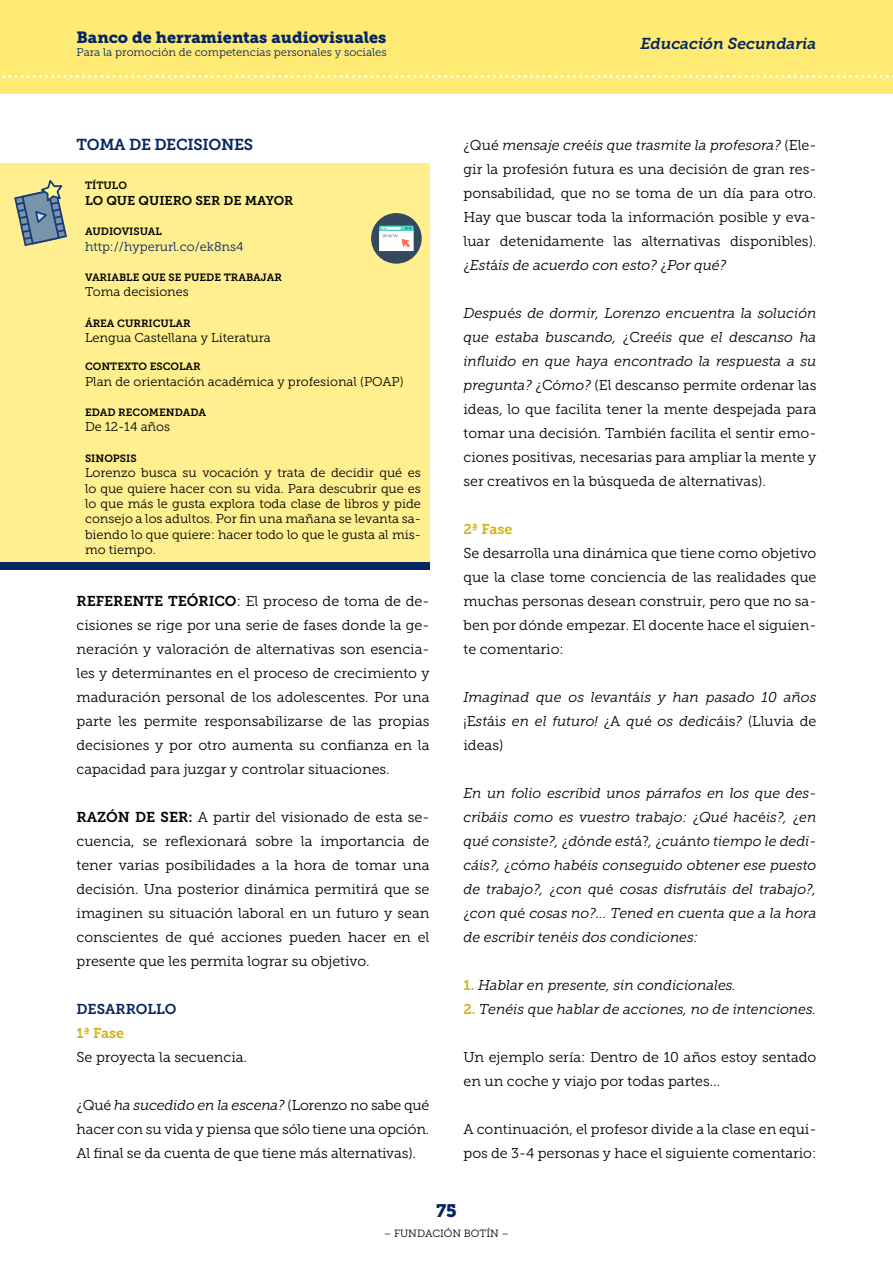
<style>
.page{position:relative;width:893px;height:1263px;background:#fff}
.page>*{position:absolute;margin:0;border:0;box-sizing:border-box;transform-origin:0 0}
.t1{font:18px "Museo Slab 900";color:#052661}
.t2{font:16.2px "Museo Slab 900";color:#052661}
.t3{font:italic 15.75px "Museo Slab 700";color:#052661}
.Seccion{font:15.75px "Museo Slab 700";letter-spacing:-.02em;color:#052661}
.t4{font:14.25px/24px "Museo Slab 300";color:#000;text-align:justify}
.List_Paragraph{font:italic 14.25px/24px "Museo Slab 300";color:#000;text-align:justify}
.t5{font:14.25px "Museo Slab 700";color:#d3b019}
.t6{font:14.25px "Museo Slab 700";color:#052661}
.t7{font:12.75px/15.3px "Museo Slab 300";color:#000;text-align:justify}
.t8{font:12.75px "Museo Slab 300";color:#052661}
.t9{font:12.75px "Museo Slab 700";color:#000}
.t10{font:11.25px "Museo Slab 300";color:#052661}
.t11{font:10.5px "Museo Slab 700";color:#000}
.t12{font:10.5px "Museo Slab 300";color:#000}
.s1{font-family:"Museo Slab 700"}
.s2{font-style:italic}
.s3{font-style:normal}
.s4{font-family:"Museo Slab 700";font-style:normal;color:#d3b019}
</style>
<div class="page">
<div style="left:0;top:0;width:893px;height:94px;background:#ffeb73"></div>
<svg style="left:2px;top:75px;width:891px;height:3px"></svg>
<div style="left:0;top:163px;width:429px;height:403px;background:#ffef8f"></div>
<div style="left:0;top:562px;width:429px;height:8px;background:#052661"></div>
<div style="left:371px;top:213px;width:51px;height:51px;background:#334a5e;border-radius:50%"></div>
<svg style="left:379px;top:226px;width:35px;height:25px"></svg>
<svg style="left:14px;top:180px;width:53px;height:66px"></svg>
<p class="t2" style="left:77px;top:28px;width:311px">Banco de herramientas audiovisuales</p>
<p class="t10" style="left:77px;top:46px;width:312px">Para la promoción de competencias personales y sociales</p>
<p class="Seccion" style="left:77px;top:136px;width:178px">TOMA DE DECISIONES</p>
<p class="t11" style="left:85px;top:180px;width:43px">TÍTULO</p>
<p class="t9" style="left:85px;top:193px;width:210px">LO QUE QUIERO SER DE MAYOR</p>
<p class="t11" style="left:85px;top:226px;width:78px">AUDIOVISUAL</p>
<p class="t8" style="left:85px;top:239px;width:160px">http://hyperurl.co/ek8ns4</p>
<p class="t11" style="left:85px;top:272px;width:198px">VARIABLE QUE SE PUEDE TRABAJAR</p>
<p class="t7" style="left:85px;top:284px;width:105px">Toma decisiones</p>
<p class="t11" style="left:85px;top:317px;width:107px">ÁREA CURRICULAR</p>
<p class="t7" style="left:85px;top:330px;width:187px">Lengua Castellana y Literatura</p>
<p class="t11" style="left:85px;top:361px;width:117px">CONTEXTO ESCOLAR</p>
<p class="t7" style="left:85px;top:374px;width:320px">Plan de orientación académica y profesional (POAP)</p>
<p class="t11" style="left:85px;top:407px;width:123px">EDAD RECOMENDADA</p>
<p class="t7" style="left:85px;top:419px;width:87px">De 12-14 años</p>
<p class="t11" style="left:85px;top:452px;width:53px">SINOPSIS</p>
<p class="t7" style="left:85px;top:465px;width:337px">Lorenzo busca su vocación y trata de decidir qué es lo que quiere hacer con su vida. Para descubrir que es lo que más le gusta explora toda clase de libros y pide consejo a los adultos. Por fin una mañana se levanta sa&shy;biendo lo que quiere: hacer todo lo que le gusta al mis&shy;mo tiempo.</p>
<p class="t4" style="left:77px;top:589px;width:354px"><span class="s1">REFERENTE TEÓRICO</span>: El proceso de toma de de&shy;cisiones se rige por una serie de fases donde la ge&shy;neración y valoración de alternativas son esencia&shy;les y determinantes en el proceso de crecimiento y maduración personal de los adolescentes. Por una parte les permite responsabilizarse de las propias decisiones y por otro aumenta su confianza en la capacidad para juzgar y controlar situaciones.</p>
<p class="t4" style="left:77px;top:805px;width:354px"><span class="s1">RAZÓN DE SER:</span> A partir del visionado de esta se&shy;cuencia, se reflexionará sobre la importancia de tener varias posibilidades a la hora de tomar una decisión. Una posterior dinámica permitirá que se imaginen su situación laboral en un futuro y sean conscientes de qué acciones pueden hacer en el presente que les permita lograr su objetivo.</p>
<p class="t6" style="left:77px;top:1001px;width:102px">DESARROLLO</p>
<p class="t5" style="left:77px;top:1025px;width:49px">1ª Fase</p>
<p class="t4" style="left:77px;top:1045px;width:172px">Se proyecta la secuencia.</p>
<p class="t4" style="left:77px;top:1093px;width:354px">¿Qué <span class="s2">ha sucedido en la escena?</span> (Lorenzo no sabe qué hacer con su vida y piensa que sólo tiene una opción.<br>Al final se da cuenta de que tiene más alternativas).</p>
<p class="t3" style="left:640px;top:34px;width:177px">Educación Secundaria</p>
<p class="t4" style="left:463px;top:133px;width:354px">¿Qué <span class="s2">mensaje cre</span>é<span class="s2">is que trasmite la profesora?</span> (Ele&shy;gir la profesión futura es una decisión de gran res&shy;ponsabilidad, que no se toma de un día para otro.<br>Hay que buscar toda la información posible y eva&shy;luar detenidamente las alternativas disponibles). ¿<span class="s2">Est</span>á<span class="s2">is de acuerdo con esto?</span> ¿<span class="s2">Por qué?</span></p>
<p class="t4" style="left:463px;top:301px;width:354px"><span class="s2">Despu</span>é<span class="s2">s de dormir, Lorenzo encuentra la solución que estaba buscando,</span> ¿Cr<span class="s2">eéis que el descanso ha influido en que haya encontrado la respuesta a su pregunta?</span> ¿Có<span class="s2">mo?</span> (El descanso permite ordenar las ideas, lo que facilita tener la mente despejada para tomar una decisión. También facilita el sentir emo&shy;ciones positivas, necesarias para ampliar la mente y ser creativos en la búsqueda de alternativas).</p>
<p class="t5" style="left:463px;top:521px;width:50px">2ª Fase</p>
<p class="t4" style="left:463px;top:541px;width:354px">Se desarrolla una dinámica que tiene como objetivo que la clase tome conciencia de las realidades que muchas personas desean construir, pero que no sa&shy;ben por dónde empezar. El docente hace el siguien&shy;te comentario:</p>
<p class="List_Paragraph" style="left:463px;top:685px;width:354px">Imaginad que os levant<span class="s3">á</span>is y han pasado 10 años <span class="s3">¡E</span>st<span class="s3">ái</span>s en el futuro! <span class="s3">¿A</span> qu<span class="s3">é</span> os dedic<span class="s3">áis</span>? <span class="s3">(Lluvia de ideas)</span></p>
<p class="List_Paragraph" style="left:463px;top:781px;width:354px">En un folio escribid unos párrafos en los que des&shy;cribáis como es vuestro trabajo: <span class="s3">¿</span>Qué hac<span class="s3">é</span>is?, <span class="s3">¿</span>en qué consiste?, <span class="s3">¿</span>d<span class="s3">ó</span>nde est<span class="s3">á?</span>, <span class="s3">¿</span>cu<span class="s3">án</span>to tiempo le dedi&shy;cáis?, <span class="s3">¿</span>c<span class="s3">ó</span>mo hab<span class="s3">é</span>is conseguido obtener ese puesto de trabajo?, <span class="s3">¿</span>con qu<span class="s3">é</span> cosas disfrut<span class="s3">á</span>is del trabajo?, <span class="s3">¿</span>con qu<span class="s3">é</span> cosas no?... Tened en cuenta que a la hora de escribir ten<span class="s3">é</span>is dos condiciones:</p>
<p class="List_Paragraph" style="left:463px;top:973px;width:274px"><span class="s4">1.</span> Hablar en presente, sin condicionales.</p>
<p class="List_Paragraph" style="left:463px;top:997px;width:354px"><span class="s4">2.</span> Tenéis que hablar de acciones, no de intenciones.</p>
<p class="t4" style="left:463px;top:1045px;width:354px">Un ejemplo sería: Dentro de 10 años estoy sentado en un coche y viajo por todas partes...</p>
<p class="t4" style="left:463px;top:1117px;width:354px">A continuación, el profesor divide a la clase en equi&shy;pos de 3-4 personas y hace el siguiente comentario:</p>
<p class="t1" style="left:436px;top:1201px;width:22px">75</p>
<p class="t12" style="left:384px;top:1227px;width:127px">– FUNDACIÓN BOTÍN –</p>
</div>
